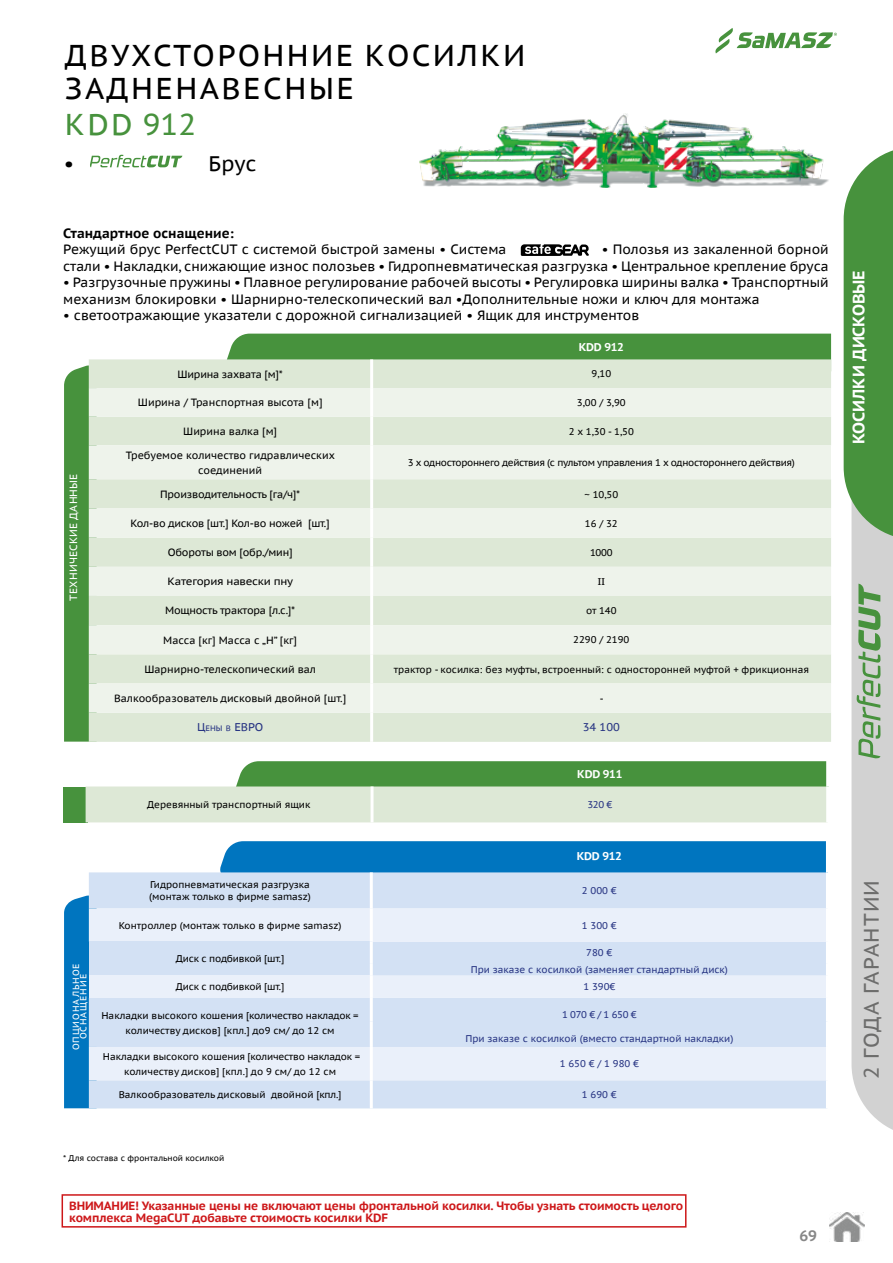
<style>
.page{position:relative;width:893px;height:1263px;background:#fff}
.page>*{position:absolute;margin:0;border:0;box-sizing:border-box;transform-origin:0 0}
.t1{font:30px/33px "PT Sans Caption";letter-spacing:.08em;color:#000}
.t2{font:30px "PT Sans Caption";letter-spacing:.04em;color:#47923d}
.t3{font:21px "PT Sans Caption";letter-spacing:.05em;color:#6d6d6c}
.t4{font:21px "PT Sans Caption";color:#000}
.t5{font:700 16.5px "PT Sans Caption";color:#fff}
.t6{font:700 15px "PT Sans Caption";color:#878787}
.t7{font:13.5px/16.5px "PT Sans Caption";color:#000;text-align:right}
.t8{font:700 13.5px "PT Sans Caption";color:#000}
.t9{font:700 12px/12px "PT Sans Caption";letter-spacing:-.01em;color:#cd1719}
.t10{font:700 11.25px "PT Sans Caption";letter-spacing:-.02em;color:#fff}
.t11{font:11.25px "PT Sans Caption";color:#283583}
.t12{font:11.25px "PT Sans Caption";color:#283583}
.t13{font:10.5px/15px "PT Sans Caption";letter-spacing:-.01em;color:#000;text-align:center}
.t14{font:10.5px "PT Sans Caption";letter-spacing:-.01em;color:#000;scale:1.07 1}
.t15{font:10.5px "PT Sans Caption";color:#fff}
.t16{font:9.75px/15px "PT Sans Caption";color:#000;text-align:center}
.t17{font:9.75px/17px "PT Sans Caption";color:#283583;text-align:center}
.t18{font:9.75px "PT Sans Caption";letter-spacing:-.03em;color:#000}
.t19{font:9.75px "PT Sans Caption";letter-spacing:-.02em;color:#000}
.t20{font:9.75px "PT Sans Caption";color:#000;scale:1.07 1}
.t21{font:9px/7.5px "PT Sans Caption";letter-spacing:.105em;color:#fff;text-align:center}
.t22{font:8.25px "PT Sans Caption";color:#000}
.s1{font-size:7.8px}
</style>
<div class="page">
<svg style="left:844px;top:150px;width:49px;height:980px;background:#a2bf9e"></svg>
<svg style="left:715px;top:28px;width:122px;height:25px"></svg>
<img style="left:829px;top:1212px;width:35px;height:29px">
<div style="left:227px;top:334px;width:604px;height:25px;background:#47923d"></div>
<svg style="left:64px;top:365px;width:25px;height:377px;background:#4b9441"></svg>
<svg style="left:64px;top:895px;width:25px;height:213px;background:#0778c0"></svg>
<div style="left:220px;top:841px;width:606px;height:31px;background:#0075bf"></div>
<div style="left:63px;top:787px;width:25px;height:35px;background:#47923d"></div>
<img style="left:419px;top:114px;width:410px;height:73px">
<svg style="left:90px;top:155px;width:92px;height:12px"></svg>
<svg style="left:521px;top:244px;width:68px;height:12px"></svg>
<div style="left:89px;top:872px;width:737px;height:236px;background:#d3e1f4"></div>
<svg style="left:89px;top:908px;width:737px;height:172px;background:#dfe9f7"></svg>
<div style="left:89px;top:941px;width:282px;height:35px;background:#d3e1f4"></div>
<div style="left:89px;top:976px;width:282px;height:22px;background:#eaf0fa"></div>
<hr style="left:370px;top:872px;width:3px;height:36px;background:#fff">
<hr style="left:370px;top:976px;width:3px;height:22px;background:#fff">
<hr style="left:370px;top:1080px;width:3px;height:28px;background:#fff">
<hr style="left:370px;top:941px;width:3px;height:23px;background:#fff">
<svg style="left:370px;top:964px;width:3px;height:12px"></svg>
<hr style="left:370px;top:908px;width:3px;height:33px;background:#fff">
<hr style="left:370px;top:998px;width:3px;height:23px;background:#fff">
<hr style="left:370px;top:1021px;width:3px;height:26px;background:#fff">
<hr style="left:370px;top:1047px;width:3px;height:33px;background:#fff">
<svg style="left:86px;top:761px;width:740px;height:61px;background:#aecda7"></svg>
<hr style="left:371px;top:786px;width:3px;height:36px;background:#fff">
<div style="left:89px;top:359px;width:742px;height:383px;background:#dde8d6"></div>
<svg style="left:89px;top:388px;width:742px;height:325px;background:#e6ede1"></svg>
<div style="left:372px;top:445px;width:459px;height:34px;background:#eef3eb"></div>
<hr style="left:370px;top:359px;width:3px;height:29px;background:#fff">
<hr style="left:370px;top:388px;width:3px;height:29px;background:#fff">
<hr style="left:370px;top:417px;width:3px;height:28px;background:#fff">
<hr style="left:370px;top:445px;width:3px;height:34px;background:#fff">
<hr style="left:370px;top:479px;width:3px;height:29px;background:#fff">
<hr style="left:370px;top:508px;width:3px;height:30px;background:#fff">
<hr style="left:370px;top:538px;width:3px;height:29px;background:#fff">
<hr style="left:370px;top:567px;width:3px;height:29px;background:#fff">
<hr style="left:370px;top:596px;width:3px;height:29px;background:#fff">
<hr style="left:370px;top:625px;width:3px;height:29px;background:#fff">
<hr style="left:370px;top:654px;width:3px;height:29px;background:#fff">
<hr style="left:370px;top:683px;width:3px;height:30px;background:#fff">
<hr style="left:370px;top:713px;width:3px;height:29px;background:#fff">
<div style="left:62px;top:1194px;width:624px;height:33px;border:2px solid #cd1719"></div>
<h1 class="t1" style="left:65px;top:38px;width:462px">ДВУХСТОРОННИЕ КОСИЛКИ<br>ЗАДНЕНАВЕСНЫЕ</h1>
<h1 class="t2" style="left:65px;top:105px;width:133px">KDD 912</h1>
<h2 class="t4" style="left:64px;top:150px;width:12px">•</h2>
<h2 class="t4" style="left:209px;top:150px;width:49px">Брус</h2>
<h3 class="t8" style="left:63px;top:224px;width:172px">Стандартное оснащение:</h3>
<h3 class="t7" style="left:63px;top:241px;width:445px">Режущий брус PerfectCUT с системой быстрой замены • Система</h3>
<h3 class="t7" style="left:63px;top:241px;width:767px">• Полозья из закаленной борной<br>стали • Накладки, снижающие износ полозьев • Гидропневматическая разгрузка • Центральное крепление бруса</h3>
<h3 class="t7" style="left:63px;top:274px;width:767px;text-align:left">• Разгрузочные пружины • Плавное регулирование рабочей высоты • Регулировка ширины валка • Транспортный механизм блокировки • Шарнирно-телескопический вал •Дополнительные ножи и ключ для монтажа</h3>
<h3 class="t7" style="left:63px;top:307px;width:577px">• светоотражающие указатели с дорожной сигнализацией • Ящик для инструментов</h3>
<p class="t15" style="left:67px;top:601px;width:128px;rotate:-90deg">ТЕХНИЧЕСКИЕ ДАННЫЕ</p>
<p class="t10" style="left:579px;top:340px;width:47px">KDD 912</p>
<p class="t13" style="left:178px;top:366px;width:107px">Ширина захвата [м]*</p>
<p class="t16" style="left:592px;top:366px;width:21px">9,10</p>
<p class="t13" style="left:138px;top:395px;width:186px">Ширина / Транспортная высота [м]</p>
<p class="t16" style="left:577px;top:395px;width:50px">3,00 / 3,90</p>
<p class="t13" style="left:183px;top:423px;width:95px">Ширина валка [м]</p>
<p class="t16" style="left:569px;top:423px;width:66px">2 x 1,30 - 1,50</p>
<p class="t13" style="left:126px;top:447px;width:211px">Требуемое количество гидравлических соединений</p>
<p class="t18" style="left:408px;top:456px;width:389px">3 x одностороннего действия (с пультом управления 1 x одностороннего действия)</p>
<p class="t13" style="left:160px;top:486px;width:142px">Производительность [га/ч]*</p>
<p class="t16" style="left:584px;top:486px;width:35px">~ 10,50</p>
<p class="t13" style="left:131px;top:516px;width:201px">Кол-во дисков [шт.] Кол-во ножей [шт.]</p>
<p class="t16" style="left:585px;top:515px;width:34px">16 / 32</p>
<p class="t13" style="left:168px;top:545px;width:126px">Обороты вом [обр./мин]</p>
<p class="t16" style="left:590px;top:545px;width:24px">1000</p>
<p class="t14" style="left:168px;top:575px;width:119px">Категория навески пну</p>
<p class="t20" style="left:597px;top:575px;width:9px">II</p>
<p class="t13" style="left:165px;top:603px;width:132px">Мощность трактора [л.с.]*</p>
<p class="t16" style="left:586px;top:603px;width:32px">от 140</p>
<p class="t13" style="left:163px;top:632px;width:135px">Масса [кг] Масса с „H” [кг]</p>
<p class="t16" style="left:573px;top:632px;width:58px">2290 / 2190</p>
<p class="t13" style="left:144px;top:661px;width:173px">Шарнирно-телескопический вал</p>
<p class="t16" style="left:394px;top:661px;width:417px">трактор - косилка: без муфты, встроенный: с односторонней муфтой + фрикционная</p>
<p class="t13" style="left:114px;top:690px;width:234px">Валкообразователь дисковый двойной [шт.]</p>
<p class="t16" style="left:600px;top:690px;width:5px">-</p>
<p class="t11" style="left:197px;top:720px;width:46px">Ц<span class="s1">ены в</span> ЕВРО</p>
<p class="t12" style="left:583px;top:720px;width:38px">34 100</p>
<p class="t10" style="left:577px;top:767px;width:47px">KDD 911</p>
<p class="t16" style="left:147px;top:797px;width:165px">Деревянный транспортный ящик</p>
<p class="t17" style="left:587px;top:796px;width:26px">320 €</p>
<p class="t21" style="left:72px;top:1050px;width:89px;rotate:-90deg">ОПЦИОНАЛЬНОЕ<br>ОСНАЩЕНИЕ</p>
<p class="t10" style="left:577px;top:848px;width:47px">KDD 912</p>
<p class="t16" style="left:149px;top:878px;width:163px;line-height:12px;text-align:left">Гидропневматическая разгрузка (монтаж только в фирме samasz)</p>
<p class="t17" style="left:582px;top:882px;width:36px">2 000 €</p>
<p class="t16" style="left:119px;top:917px;width:224px">Контроллер (монтаж только в фирме samasz)</p>
<p class="t17" style="left:582px;top:916px;width:36px">1 300 €</p>
<p class="t19" style="left:176px;top:952px;width:110px">Диск с подбивкой [шт.]</p>
<p class="t17" style="left:471px;top:944px;width:259px">780 €<br>При заказе с косилкой (заменяет стандартный диск)</p>
<p class="t19" style="left:176px;top:981px;width:110px">Диск с подбивкой [шт.]</p>
<p class="t17" style="left:583px;top:978px;width:33px">1 390€</p>
<p class="t16" style="left:101px;top:1007px;width:259px">Накладки высокого кошения [количество накладок = количеству дисков] [кпл.] до9 см/ до 12 см</p>
<p class="t17" style="left:562px;top:1006px;width:76px">1 070 € / 1 650 €</p>
<p class="t17" style="left:465px;top:1029px;width:270px">При заказе с косилкой (вместо стандартной накладки)</p>
<p class="t16" style="left:103px;top:1049px;width:259px">Накладки высокого кошения [количество накладок = количеству дисков] [кпл.] до 9 см/ до 12 см</p>
<p class="t17" style="left:560px;top:1055px;width:81px">1 650 € / 1 980 €</p>
<p class="t16" style="left:119px;top:1087px;width:224px">Валкообразователь дисковый двойной [кпл.]</p>
<p class="t17" style="left:582px;top:1086px;width:36px">1 690 €</p>
<p class="t22" style="left:63px;top:1153px;width:163px">* Для состава с фронтальной косилкой</p>
<p class="t9" style="left:69px;top:1199px;width:615px">ВНИМАНИЕ! Указанные цены не включают цены фронтальной косилки. Чтобы узнать стоимость целого комплекса MegaCUT добавьте стоимость косилки КDF</p>
<h3 class="t6" style="left:799px;top:1226px;width:19px">69</h3>
<h3 class="t5" style="left:848px;top:444px;width:176px;rotate:-90deg">КОСИЛКИ ДИСКОВЫЕ</h3>
<h2 class="t3" style="left:858px;top:1079px;width:201px;rotate:-90deg">2 ГОДА ГАРАНТИИ</h2>
</div>
